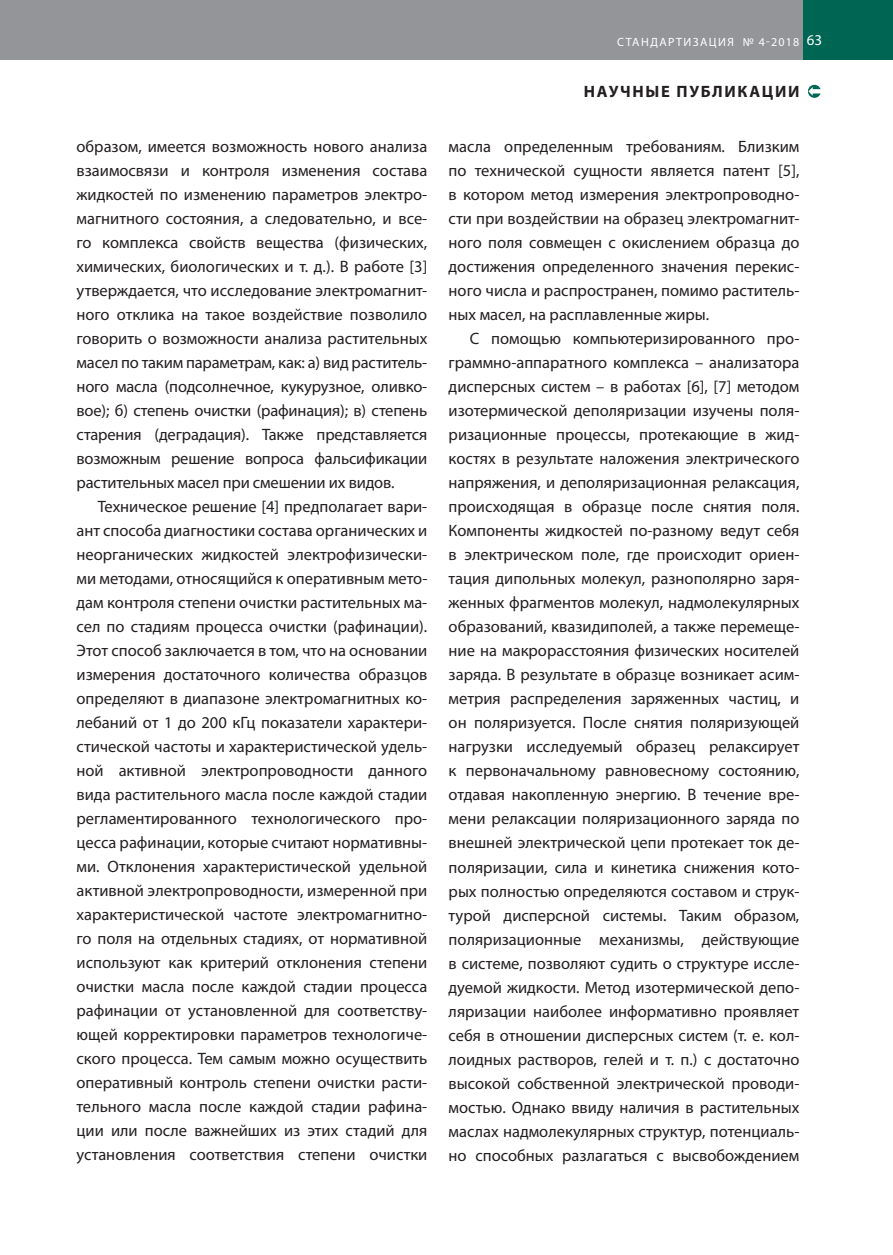
<style>
.page{position:relative;width:893px;height:1255px;background:#fff}
.page>*{position:absolute;margin:0;border:0;box-sizing:border-box;transform-origin:0 0}
.t1{font:16.5px/24px "Myriad Pro";color:#231f20;text-align:justify}
.t2{font:700 16.5px "Myriad Pro";letter-spacing:.1em;color:#231f20}
.t3{font:12px "Myriad Pro";letter-spacing:.12em;color:#fff}
.s1{font-size:15px}
</style>
<div class="page">
<div style="left:0;top:0;width:893px;height:60px;background:#939598"></div>
<div style="left:804px;top:0;width:89px;height:60px;background:#006654"></div>
<svg style="left:808px;top:85px;width:13px;height:13px"></svg>
<p class="t1" style="left:77px;top:134px;width:352px">образом, имеется возможность нового анализа взаимосвязи и контроля изменения состава жидкостей по изменению параметров электро&shy;магнитного состояния, а следовательно, и все&shy;го комплекса свойств вещества (физических, химических, биологических и т. д.). В работе [3] утверждается, что исследование электромагнит&shy;ного отклика на такое воздействие позволило говорить о возможности анализа растительных масел по таким параметрам, как: а) вид раститель&shy;ного масла (подсолнечное, кукурузное, оливко&shy;вое); б) степень очистки (рафинация); в) степень старения (деградация). Также представляется возможным решение вопроса фальсификации растительных масел при смешении их видов.</p>
<p class="t1" style="left:77px;top:494px;width:352px;text-indent:21px">Техническое решение [4] предполагает вари&shy;ант способа диагностики состава органических и неорганических жидкостей электрофизически&shy;ми методами, относящийся к оперативным мето&shy;дам контроля степени очистки растительных ма&shy;сел по стадиям процесса очистки (рафинации).<br>Этот способ заключается в том, что на основании измерения достаточного количества образцов определяют в диапазоне электромагнитных ко&shy;лебаний от 1 до 200 кГц показатели характери&shy;стической частоты и характеристической удель&shy;ной активной электропроводности данного вида растительного масла после каждой стадии регламентированного технологического про&shy;цесса рафинации, которые считают нормативны&shy;ми. Отклонения характеристической удельной активной электропроводности, измеренной при характеристической частоте электромагнитно&shy;го поля на отдельных стадиях, от нормативной используют как критерий отклонения степени очистки масла после каждой стадии процесса рафинации от установленной для соответству&shy;ющей корректировки параметров технологиче&shy;ского процесса. Тем самым можно осуществить оперативный контроль степени очистки расти&shy;тельного масла после каждой стадии рафина&shy;ции или после важнейших из этих стадий для установления соответствия степени очистки</p>
<p class="t3" style="left:617px;top:34px;width:207px">СТАНДАРТИЗАЦИЯ № 4-2018 <span class="s1">63</span></p>
<p class="t2" style="left:584px;top:81px;width:217px">НАУЧНЫЕ ПУБЛИКАЦИИ</p>
<p class="t1" style="left:449px;top:134px;width:352px">масла определенным требованиям. Близким по технической сущности является патент [5], в котором метод измерения электропроводно&shy;сти при воздействии на образец электромагнит&shy;ного поля совмещен с окислением образца до достижения определенного значения перекис&shy;ного числа и распространен, помимо раститель&shy;ных масел, на расплавленные жиры.</p>
<p class="t1" style="left:449px;top:326px;width:352px;text-indent:21px">С помощью компьютеризированного про&shy;граммно-аппаратного комплекса – анализатора дисперсных систем – в работах [6], [7] методом изотермической деполяризации изучены поля&shy;ризационные процессы, протекающие в жид&shy;костях в результате наложения электрического напряжения, и деполяризационная релаксация, происходящая в образце после снятия поля.<br>Компоненты жидкостей по-разному ведут себя в электрическом поле, где происходит ориен&shy;тация дипольных молекул, разнополярно заря&shy;женных фрагментов молекул, надмолекулярных образований, квазидиполей, а также перемеще&shy;ние на макрорасстояния физических носителей заряда. В результате в образце возникает асим&shy;метрия распределения заряженных частиц, и он поляризуется. После снятия поляризующей нагрузки исследуемый образец релаксирует к первоначальному равновесному состоянию, отдавая накопленную энергию. В течение вре&shy;мени релаксации поляризационного заряда по внешней электрической цепи протекает ток де&shy;поляризации, сила и кинетика снижения кото&shy;рых полностью определяются составом и струк&shy;турой дисперсной системы. Таким образом, поляризационные механизмы, действующие в системе, позволяют судить о структуре иссле&shy;дуемой жидкости. Метод изотермической депо&shy;ляризации наиболее информативно проявляет себя в отношении дисперсных систем (т. е. кол&shy;лоидных растворов, гелей и т. п.) с достаточно высокой собственной электрической проводи&shy;мостью. Однако ввиду наличия в растительных маслах надмолекулярных структур, потенциаль&shy;но способных разлагаться с высвобождением</p>
</div>
